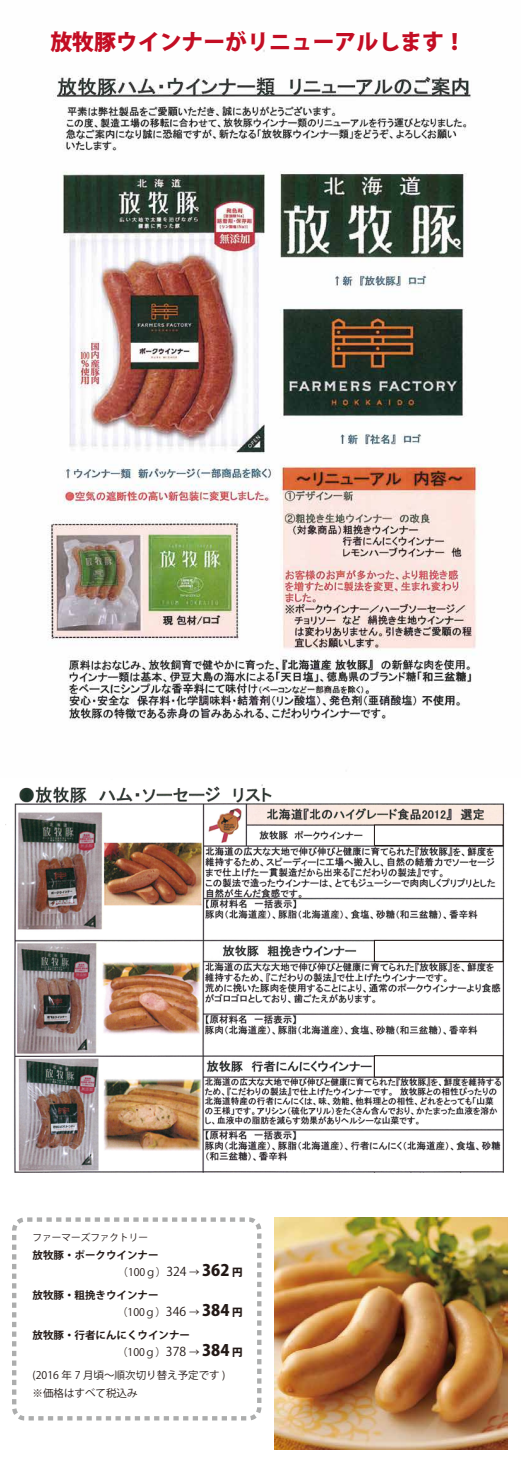
<style>
.page{position:relative;width:521px;height:1474px;background:#fff}
.page>*{position:absolute;margin:0;border:0;box-sizing:border-box;transform-origin:0 0}
.t1{font:800 21.88px "Koz Go Pro";color:#c30d23}
.t2{font:700 10.5px/16.9px "Koz Go Pro";color:#221815}
.t3{font:10.5px/18.4px "Koz Go Pro";color:#221815}
.t4{font:9.62px "Koz Go Pro";color:#221815}
.s1{font-weight:400}
.s2{font-weight:400;font-size:12.25px}
.s3{font-weight:800;font-size:15.75px}
.s4{font-weight:800}
</style>
<div class="page">
<img style="left:5px;top:784px;width:503px;height:666px">
<img style="left:275px;top:1217px;width:232px;height:232px">
<div style="left:374px;top:824px;width:129px;height:21px;background:#fff"></div>
<div style="left:374px;top:940px;width:129px;height:21px;background:#fff;border:1px solid #221815"></div>
<div style="left:374px;top:1055px;width:129px;height:22px;background:#fff;border:1px solid #221815"></div>
<div style="left:374px;top:772px;width:134px;height:27px;background:#fff"></div>
<div style="left:12px;top:1217px;width:249px;height:203px;border:4px dashed #acadad;border-radius:11px"></div>
<img style="left:48px;top:49px;width:434px;height:672px">
<h1 class="t1" style="left:50px;top:28px;width:417px">放牧豚ウインナーがリニューアルします！</h1>
<p class="t4" style="left:33px;top:1231px;width:117px">ファーマーズファクトリー</p>
<p class="t2" style="left:118px;top:1247px;width:127px;text-indent:-85px">放牧豚・ポークウインナー<br><span class="s1">（100ｇ）</span><span class="s2">324</span> <span class="s1">→</span> <span class="s3">362</span> <span class="s4">円</span></p>
<p class="t2" style="left:117px;top:1287px;width:127px;text-indent:-85px">放牧豚・粗挽きウインナー<br><span class="s1">（100ｇ）</span><span class="s2">346</span> <span class="s1">→</span> <span class="s3">384</span> <span class="s4">円</span></p>
<p class="t2" style="left:117px;top:1327px;width:127px;text-indent:-85px">放牧豚・行者にんにくウインナー<br><span class="s1">（100ｇ）</span><span class="s2">378</span> <span class="s1">→</span> <span class="s3">384</span> <span class="s4">円</span></p>
<p class="t3" style="left:33px;top:1366px;width:194px">(2016 年 7 月頃～順次切り替え予定です ) ※価格はすべて税込み</p>
</div>
